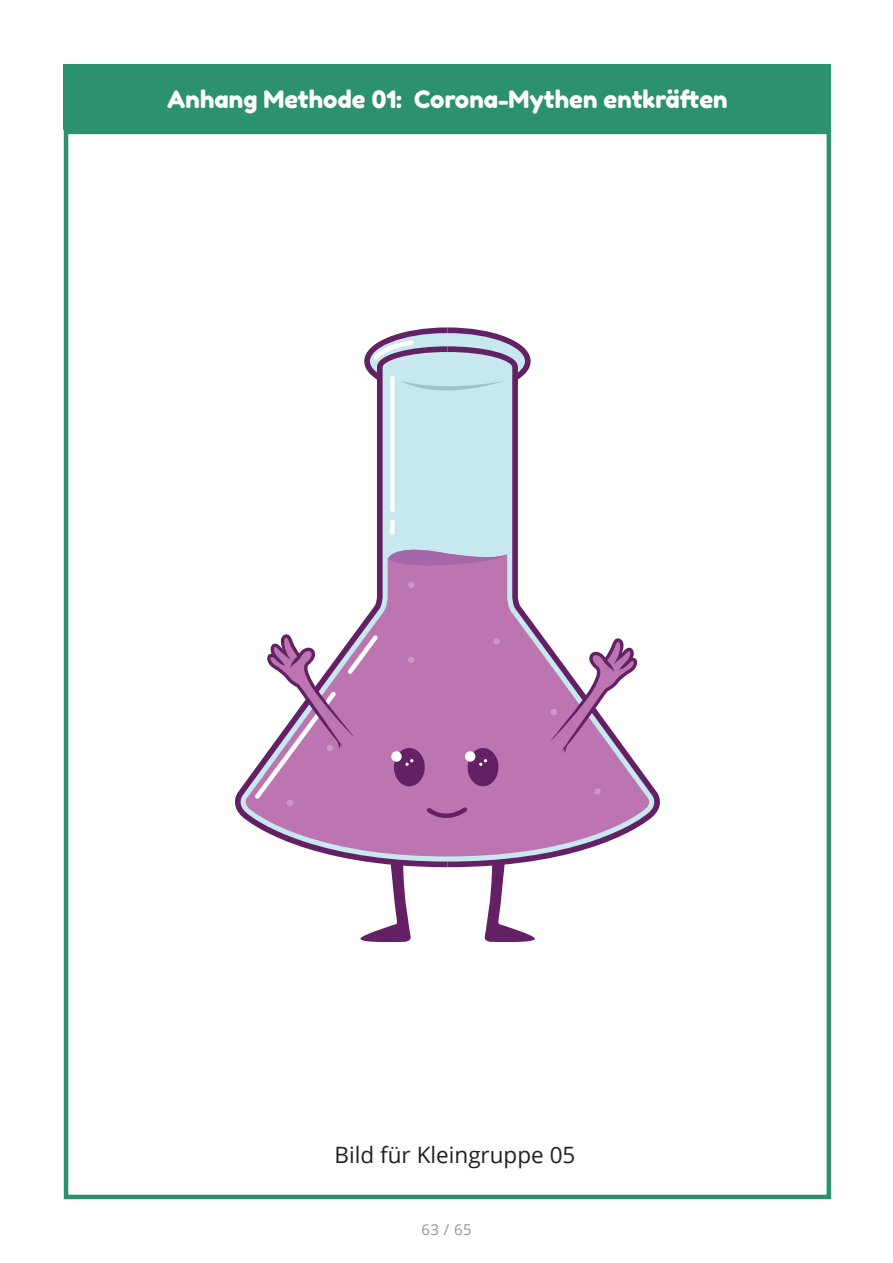
<style>
.page{position:relative;width:893px;height:1263px;background:#fff}
.page>*{position:absolute;margin:0;border:0;box-sizing:border-box;transform-origin:0 0}
.t1{font:24px "Fredoka One";color:#fff}
.t2{font:22.5px "Open Sans";color:#231f20}
.t3{font:15px "Open Sans";color:#939598}
</style>
<div class="page">
<div style="left:64px;top:130px;width:767px;height:1069px;border:4px solid #2c916e"></div>
<div style="left:64px;top:64px;width:767px;height:66px;background:#2c916e"></div>
<svg style="left:360px;top:867px;width:51px;height:75px"></svg>
<svg style="left:484px;top:867px;width:51px;height:75px"></svg>
<svg style="left:235px;top:402px;width:212px;height:465px"></svg>
<svg style="left:447px;top:402px;width:213px;height:465px"></svg>
<div style="left:394px;top:748px;width:31px;height:38px;background:#642065;border-radius:50%"></div>
<div style="left:391px;top:751px;width:11px;height:11px;background:#fff;border-radius:50%"></div>
<svg style="left:405px;top:759px;width:8px;height:7px"></svg>
<div style="left:468px;top:748px;width:30px;height:38px;background:#642065;border-radius:50%"></div>
<div style="left:465px;top:751px;width:10px;height:11px;background:#fff;border-radius:50%"></div>
<svg style="left:479px;top:759px;width:8px;height:7px"></svg>
<svg style="left:427px;top:807px;width:40px;height:13px"></svg>
<div style="left:493px;top:638px;width:7px;height:6px;background:#d096c3;border-radius:50%"></div>
<svg style="left:408px;top:582px;width:6px;height:6px"></svg>
<div style="left:594px;top:788px;width:7px;height:7px;background:#d096c3;border-radius:50%"></div>
<svg style="left:408px;top:657px;width:6px;height:6px"></svg>
<svg style="left:550px;top:637px;width:88px;height:116px"></svg>
<div style="left:390px;top:376px;width:5px;height:136px;background:#fff;border-radius:2px"></div>
<div style="left:390px;top:519px;width:5px;height:16px;background:#fff;border-radius:2px"></div>
<svg style="left:364px;top:327px;width:167px;height:75px"></svg>
<svg style="left:255px;top:633px;width:123px;height:173px"></svg>
<p class="t1" style="left:167px;top:85px;width:562px">Anhang Methode 01: Corona-Mythen entkräften</p>
<p class="t2" style="left:335px;top:1140px;width:242px">Bild für Kleingruppe 05</p>
<p class="t3" style="left:421px;top:1219px;width:52px">63 / 65</p>
</div>
